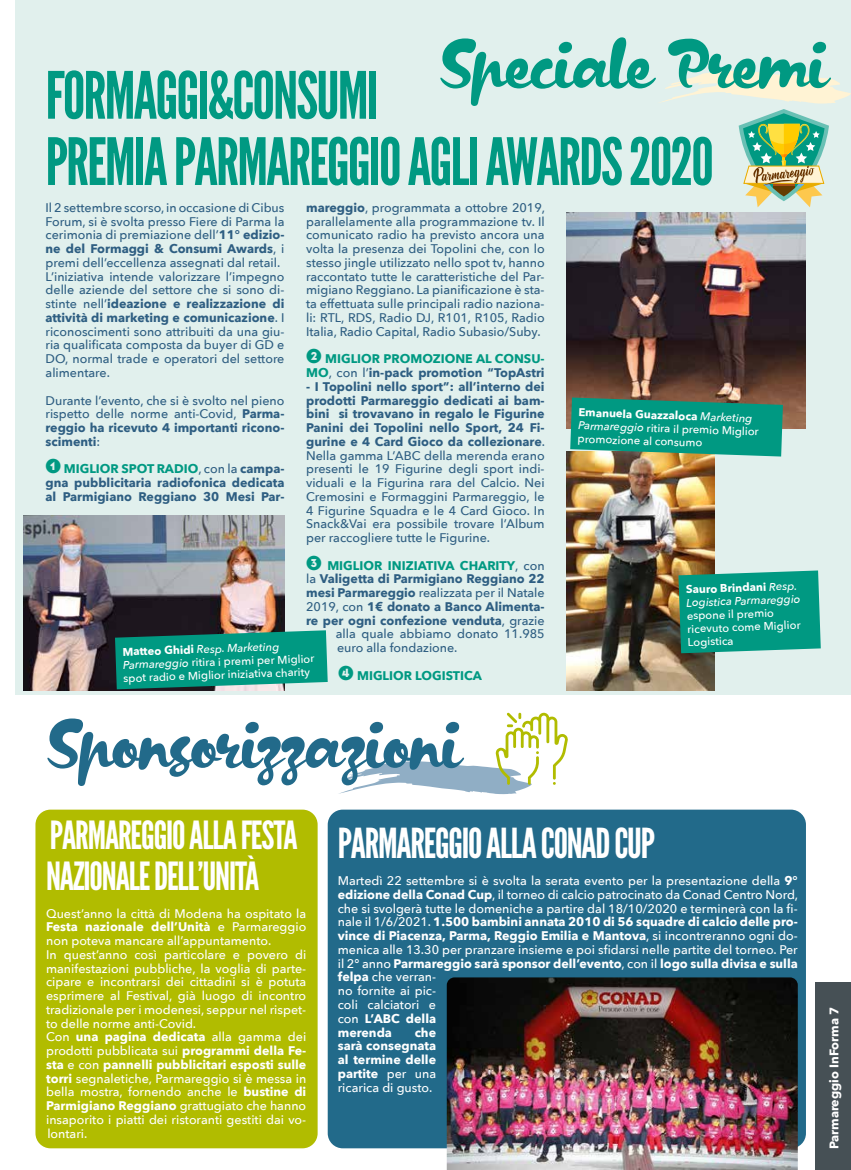
<style>
.page{position:relative;width:851px;height:1170px;background:#fff}
.page>*{position:absolute;margin:0;border:0;box-sizing:border-box;transform-origin:0 0}
.t1{font:67.5px "Kapelka New";letter-spacing:-.03em;color:#226a8a}
.t2{font:67.5px "Kapelka New";letter-spacing:-.03em;color:#009982}
.t3{font:65px/66.2px "League Gothic";letter-spacing:-.03em;color:#009982}
.t4{font:41.25px "League Gothic";letter-spacing:-.03em;color:#fff}
.t5{font:38.75px/41.2px "League Gothic";letter-spacing:-.03em;color:#fff}
.t6{font:500 12.5px/13.8px "Avenir Next";color:#2e5e82;text-align:justify}
.t7{font:500 12.5px/13.8px "Avenir Next";color:#fff}
.t8{font:700 12.5px/13.8px "Avenir Next";color:#2e5e82;text-align:justify}
.t9{font:700 12.5px/13.8px "Avenir Next";color:#009982}
.t10{font:700 12.5px/13.8px "Avenir Next";color:#fff;text-align:justify}
.t11{font:500 11.25px/13.1px "Avenir Next";color:#fff}
.t12{font:italic 500 11.25px/13.1px "Avenir Next";color:#fff}
.s1{font-weight:700}
.s2{font-family:"Regulator Nova Cameo";font-weight:400;font-size:22.5px;color:#009982}
.s3{color:#009982}
.s4{font-weight:500}
.s5{font-family:"Regulator Nova Cameo";font-weight:400;font-size:22.5px}
.s6{font-weight:500;color:#2e5e82}
.s7{color:#2e5e82}
.s8{font-style:italic}
.s9{font-weight:700;font-style:normal}
</style>
<div class="page">
<div style="left:815px;top:981px;width:35px;height:188px;background:#465055"></div>
<div style="left:327px;top:809px;width:478px;height:339px;background:#226a8a;border-radius:15px"></div>
<div style="left:16px;top:0;width:834px;height:694px;background:#e1f0ed"></div>
<img style="left:24px;top:515px;width:261px;height:175px">
<img style="left:566px;top:212px;width:239px;height:217px">
<svg style="left:115px;top:630px;width:212px;height:59px;background:#0f9480"></svg>
<img style="left:566px;top:451px;width:148px;height:239px">
<div style="left:35px;top:809px;width:282px;height:339px;background:#b1bc00;border-radius:15px"></div>
<img style="left:446px;top:977px;width:351px;height:192px">
<svg style="left:678px;top:570px;width:142px;height:83px;background:#0e9b84"></svg>
<svg style="left:570px;top:397px;width:212px;height:59px;background:#14957d"></svg>
<svg style="left:339px;top:712px;width:229px;height:82px"></svg>
<svg style="left:660px;top:71px;width:190px;height:136px"></svg>
<h1 class="t2" style="left:438px;top:19px;width:389px">Speciale Premi</h1>
<h2 class="t3" style="left:46px;top:63px;width:669px">FORMAGGI&amp;CONSUMI<br>PREMIA PARMAREGGIO AGLI AWARDS 2020</h2>
<p class="t6" style="left:46px;top:200px;width:240px;text-align:left">Il 2 settembre scorso, in occasione di Cibus Forum, si è svolta presso Fiere di Parma la cerimonia di premiazione dell’<span class="s1">11° edizio&shy;ne del Formaggi &amp; Consumi Awards</span>, i premi dell’eccellenza assegnati dal retail.<br>L’iniziativa intende valorizzare l’impegno delle aziende del settore che si sono di&shy;stinte nell’<span class="s1">ideazione e realizzazione di attività di marketing e comunicazione</span>. I riconoscimenti sono attribuiti da una giu&shy;ria qualificata composta da buyer di GD e DO, normal trade e operatori del settore alimentare.</p>
<p class="t6" style="left:46px;top:393px;width:240px">Durante l’evento, che si è svolto nel pieno rispetto delle norme anti-Covid, <span class="s1">Parma&shy;reggio ha ricevuto 4 importanti ricono&shy;scimenti</span>:</p>
<p class="t8" style="left:46px;top:462px;width:240px"><span class="s2">1</span> <span class="s3">MIGLIOR SPOT RADIO</span><span class="s4">, con la</span> campa&shy;gna pubblicitaria radiofonica dedicata al Parmigiano Reggiano 30 Mesi Par-</p>
<p class="t6" style="left:306px;top:200px;width:240px"><span class="s1">mareggio</span>, programmata a ottobre 2019, parallelamente alla programmazione tv. Il comunicato radio ha previsto ancora una volta la presenza dei Topolini che, con lo stesso jingle utilizzato nello spot tv, hanno raccontato tutte le caratteristiche del Par&shy;migiano Reggiano. La pianificazione è sta&shy;ta effettuata sulle principali radio naziona&shy;li: RTL, RDS, Radio DJ, R101, R105, Radio Italia, Radio Capital, Radio Subasio/Suby.</p>
<p class="t9" style="left:306px;top:352px;width:240px"><span class="s5">2</span> MIGLIOR PROMOZIONE AL CONSU-<br>MO<span class="s6">, con l’</span><span class="s7">in-pack promotion “TopAstri</span></p>
<p class="t6" style="left:306px;top:379px;width:240px"><span class="s1">- I Topolini nello sport”: all’interno dei prodotti Parmareggio dedicati ai bam&shy;bini si trovavano in regalo le Figurine Panini dei Topolini nello Sport, 24 Fi&shy;gurine e 4 Card Gioco da collezionare</span>.<br>Nella gamma L’ABC della merenda erano presenti le 19 Figurine degli sport indi&shy;viduali e la Figurina rara del Calcio. Nei Cremosini e Formaggini Parmareggio, le 4 Figurine Squadra e le 4 Card Gioco. In Snack&amp;Vai era possibile trovare l’Album per raccogliere tutte le Figurine.</p>
<p class="t9" style="left:306px;top:558px;width:240px"><span class="s5">3</span> MIGLIOR INIZIATIVA CHARITY<span class="s6">, con</span></p>
<p class="t8" style="left:306px;top:572px;width:240px"><span class="s4">la</span> Valigetta di Parmigiano Reggiano 22</p>
<p class="t6" style="left:306px;top:585px;width:240px"><span class="s1">mesi Parmareggio</span> realizzata per il Natale</p>
<p class="t8" style="left:306px;top:599px;width:240px"><span class="s4">2019, con</span> 1€ donato a Banco Alimenta-</p>
<p class="t8" style="left:306px;top:613px;width:240px">re per ogni confezione venduta<span class="s4">, grazie</span></p>
<p class="t6" style="left:336px;top:626px;width:210px">alla quale abbiamo donato 11.985</p>
<p class="t6" style="left:337px;top:640px;width:122px">euro alla fondazione.</p>
<p class="t9" style="left:338px;top:668px;width:145px"><span class="s5">4</span> MIGLIOR LOGISTICA</p>
<p class="t11" style="left:578px;top:405px;width:182px;rotate:2deg"><span class="s1">Emanuela Guazzaloca</span> <span class="s8">Marketing<br>Parmareggio</span> ritira il premio Miglior promozione al consumo</p>
<p class="t12" style="left:685px;top:582px;width:116px;rotate:-2deg"><span class="s9">Sauro Brindani</span> Resp.<br>Logistica Parmareggio</p>
<p class="t11" style="left:686px;top:608px;width:115px;rotate:-2deg">espone il premio ricevuto come Miglior<br>Logistica</p>
<p class="t11" style="left:122px;top:645px;width:193px;rotate:-2deg"><span class="s1">Matteo Ghidi</span> <span class="s8">Resp. Marketing<br>Parmareggio</span> ritira i premi per Miglior spot radio e Miglior iniziativa charity</p>
<h1 class="t1" style="left:46px;top:698px;width:415px">Sponsorizzazioni</h1>
<h3 class="t5" style="left:46px;top:814px;width:253px">PARMAREGGIO ALLA FESTA<br>NAZIONALE DELL’UNITÀ</h3>
<p class="t7" style="left:46px;top:905px;width:262px">Quest’anno la città di Modena ha ospitato la <span class="s1">Festa nazionale dell’Unità</span> e Parmareggio non poteva mancare all’appuntamento.<br>In quest’anno così particolare e povero di manifestazioni pubbliche, la voglia di parte&shy;cipare e incontrarsi dei cittadini si è potuta esprimere al Festival, già luogo di incontro tradizionale per i modenesi, seppur nel rispet&shy;to delle norme anti-Covid.<br>Con <span class="s1">una pagina dedicata</span> alla gamma dei prodotti pubblicata sui <span class="s1">programmi della Fe&shy;sta</span> e con <span class="s1">pannelli pubblicitari esposti sulle torri</span> segnaletiche, Parmareggio si è messa in bella mostra, fornendo anche le <span class="s1">bustine di Parmigiano Reggiano</span> grattugiato che hanno insaporito i piatti dei ristoranti gestiti dai vo&shy;lontari.</p>
<h3 class="t4" style="left:338px;top:818px;width:318px">PARMAREGGIO ALLA CONAD CUP</h3>
<p class="t7" style="left:338px;top:873px;width:462px">Martedì 22 settembre si è svolta la serata evento per la presentazione della <span class="s1">9° edizione della Conad Cup</span>, il torneo di calcio patrocinato da Conad Centro Nord, che si svolgerà tutte le domeniche a partire dal 18/10/2020 e terminerà con la fi&shy;nale il 1/6/2021. <span class="s1">1.500 bambini annata 2010 di 56 squadre di calcio delle pro&shy;vince di Piacenza, Parma, Reggio Emilia e Mantova</span>, si incontreranno ogni do&shy;menica alle 13.30 per pranzare insieme e poi sfidarsi nelle partite del torneo. Per il 2° anno <span class="s1">Parmareggio sarà sponsor dell’evento</span>, con il <span class="s1">logo sulla divisa e sulla felpa</span> che verran-<br>no fornite ai pic-<br>coli calciatori e<br>con <span class="s1">L’ABC della<br>merenda</span></p>
<p class="t10" style="left:338px;top:1024px;width:100px;text-indent:77px">che sarà consegnata al termine delle partite <span class="s4">per una ricarica di gusto.</span></p>
<p class="t10" style="left:827px;top:1149px;width:144px;rotate:-90deg">Parmareggio InForma 7</p>
</div>
